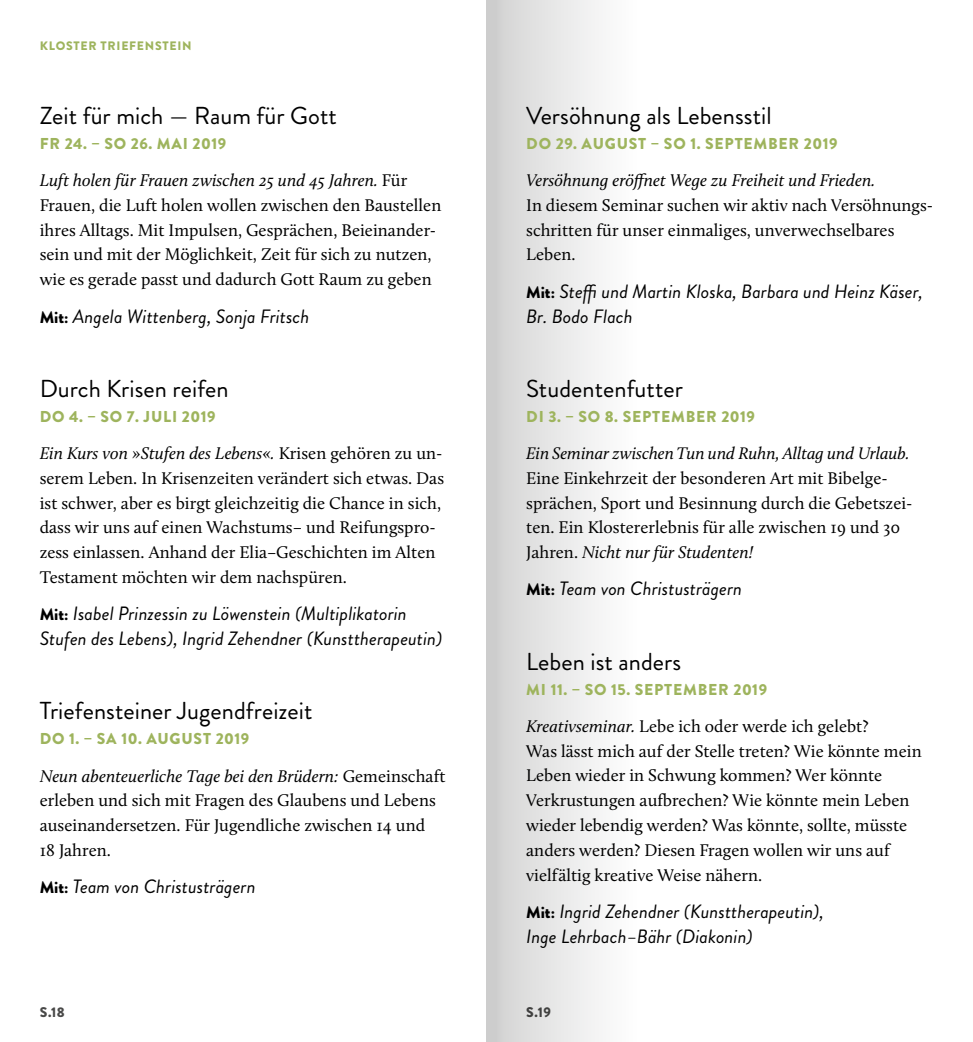
<style>
.page{position:relative;width:973px;height:1042px;background:#fff}
.page>*{position:absolute;margin:0;border:0;box-sizing:border-box;transform-origin:0 0}
.t1{font:24.5px "Brandon Grotesque";letter-spacing:.005em;color:#000}
.t2{font:italic 19.25px/24.8px "Brandon Grotesque";letter-spacing:.005em;color:#000}
.t3{font:17.5px/24.8px "Calluna";color:#000}
.t4{font:italic 17.5px "Calluna";color:#000}
.t5{font:italic 17.32px "Calluna";color:#000}
.t6{font:900 15.75px "Brandon Grotesque";letter-spacing:.05em;color:#9eb45d}
.t7{font:900 15.75px "Brandon Grotesque";letter-spacing:.03em;color:#9eb45d}
.t8{font:900 14px "Brandon Grotesque";color:#494948}
.t9{font:900 12.25px "Brandon Grotesque";letter-spacing:.06em;color:#9eb45d}
.s1{font-style:italic}
.s2{font-weight:900;font-style:normal;font-size:16.62px}
</style>
<div class="page">
<div style="left:486px;top:0;width:161px;height:1042px;background:linear-gradient(to right,#d0d0d0,#fff)"></div>
<p class="t9" style="left:40px;top:37px;width:153px">KLOSTER TRIEFENSTEIN</p>
<h1 class="t1" style="left:40px;top:99px;width:298px">Zeit für mich — Raum für Gott</h1>
<p class="t7" style="left:40px;top:132px;width:188px">FR 24. – SO 26. MAI 2019</p>
<p class="t3" style="left:40px;top:168px;width:403px"><span class="s1">Luft holen für Frauen zwischen 25 und 45 Jahren.</span> Für Frauen, die Luft holen wollen zwischen den Baustellen ihres Alltags. Mit Impulsen, Gesprächen, Beieinander&shy;sein und mit der Möglichkeit, Zeit für sich zu nutzen, wie es gerade passt und dadurch Gott Raum zu geben</p>
<p class="t2" style="left:40px;top:304px;width:271px"><span class="s2">Mit:</span> Angela Wittenberg, Sonja Fritsch</p>
<h1 class="t1" style="left:40px;top:372px;width:190px">Durch Krisen reifen</h1>
<p class="t6" style="left:40px;top:405px;width:177px">DO 4. – SO 7. JULI 2019</p>
<p class="t3" style="left:40px;top:440px;width:406px"><span class="s1">Ein Kurs von »Stufen des Lebens«.</span> Krisen gehören zu un&shy;serem Leben. In Krisenzeiten verändert sich etwas. Das ist schwer, aber es birgt gleichzeitig die Chance in sich, dass wir uns auf einen Wachstums– und Reifungspro&shy;zess einlassen. Anhand der Elia–Geschichten im Alten Testament möchten wir dem nachspüren.</p>
<p class="t2" style="left:40px;top:601px;width:404px"><span class="s2">Mit:</span> Isabel Prinzessin zu Löwenstein (Multiplikatorin<br>Stufen des Lebens), Ingrid Zehendner (Kunsttherapeutin)</p>
<h1 class="t1" style="left:40px;top:694px;width:274px">Triefensteiner Jugendfreizeit</h1>
<p class="t6" style="left:40px;top:728px;width:211px">DO 1. – SA 10. AUGUST 2019</p>
<p class="t3" style="left:40px;top:763px;width:407px"><span class="s1">Neun abenteuerliche Tage bei den Brüdern:</span> Gemeinschaft erleben und sich mit Fragen des Glaubens und Lebens auseinandersetzen. Für Jugendliche zwischen 14 und<br>18 Jahren.</p>
<p class="t2" style="left:40px;top:874px;width:217px"><span class="s2">Mit:</span> Team von Christusträgern</p>
<h1 class="t1" style="left:526px;top:99px;width:247px">Versöhnung als Lebensstil</h1>
<p class="t6" style="left:526px;top:132px;width:312px">DO 29. AUGUST – SO 1. SEPTEMBER 2019</p>
<p class="t4" style="left:526px;top:170px;width:350px">Versöhnung eröffnet Wege zu Freiheit und Frieden.</p>
<p class="t3" style="left:526px;top:192px;width:406px">In diesem Seminar suchen wir aktiv nach Versöhnungs&shy;schritten für unser einmaliges, unverwechselbares<br>Leben.</p>
<p class="t2" style="left:526px;top:279px;width:398px"><span class="s2">Mit:</span> Steffi und Martin Kloska, Barbara und Heinz Käser,<br>Br. Bodo Flach</p>
<h1 class="t1" style="left:526px;top:372px;width:158px">Studentenfutter</h1>
<p class="t6" style="left:526px;top:405px;width:230px">DI 3. – SO 8. SEPTEMBER 2019</p>
<p class="t5" style="left:526px;top:443px;width:385px">Ein Seminar zwischen Tun und Ruhn, Alltag und Urlaub.</p>
<p class="t3" style="left:526px;top:465px;width:387px">Eine Einkehrzeit der besonderen Art mit Bibelge&shy;sprächen, Sport und Besinnung durch die Gebetszei&shy;ten. Ein Klostererlebnis für alle zwischen 19 und 30<br>Jahren. <span class="s1">Nicht nur für Studenten!</span></p>
<p class="t2" style="left:526px;top:577px;width:217px"><span class="s2">Mit:</span> Team von Christusträgern</p>
<h1 class="t1" style="left:526px;top:644px;width:156px">Leben ist anders</h1>
<p class="t6" style="left:526px;top:678px;width:242px">MI 11. – SO 15. SEPTEMBER 2019</p>
<p class="t3" style="left:526px;top:713px;width:397px"><span class="s1">Kreativseminar.</span> Lebe ich oder werde ich gelebt?<br>Was lässt mich auf der Stelle treten? Wie könnte mein Leben wieder in Schwung kommen? Wer könnte Verkrustungen aufbrechen? Wie könnte mein Leben wieder lebendig werden? Was könnte, sollte, müsste anders werden? Diesen Fragen wollen wir uns auf vielfältig kreative Weise nähern.</p>
<p class="t2" style="left:526px;top:899px;width:299px"><span class="s2">Mit:</span> Ingrid Zehendner (Kunsttherapeutin),<br>Inge Lehrbach–Bähr (Diakonin)</p>
<p class="t8" style="left:40px;top:1002px;width:27px">S.18</p>
<p class="t8" style="left:526px;top:1002px;width:26px">S.19</p>
</div>
